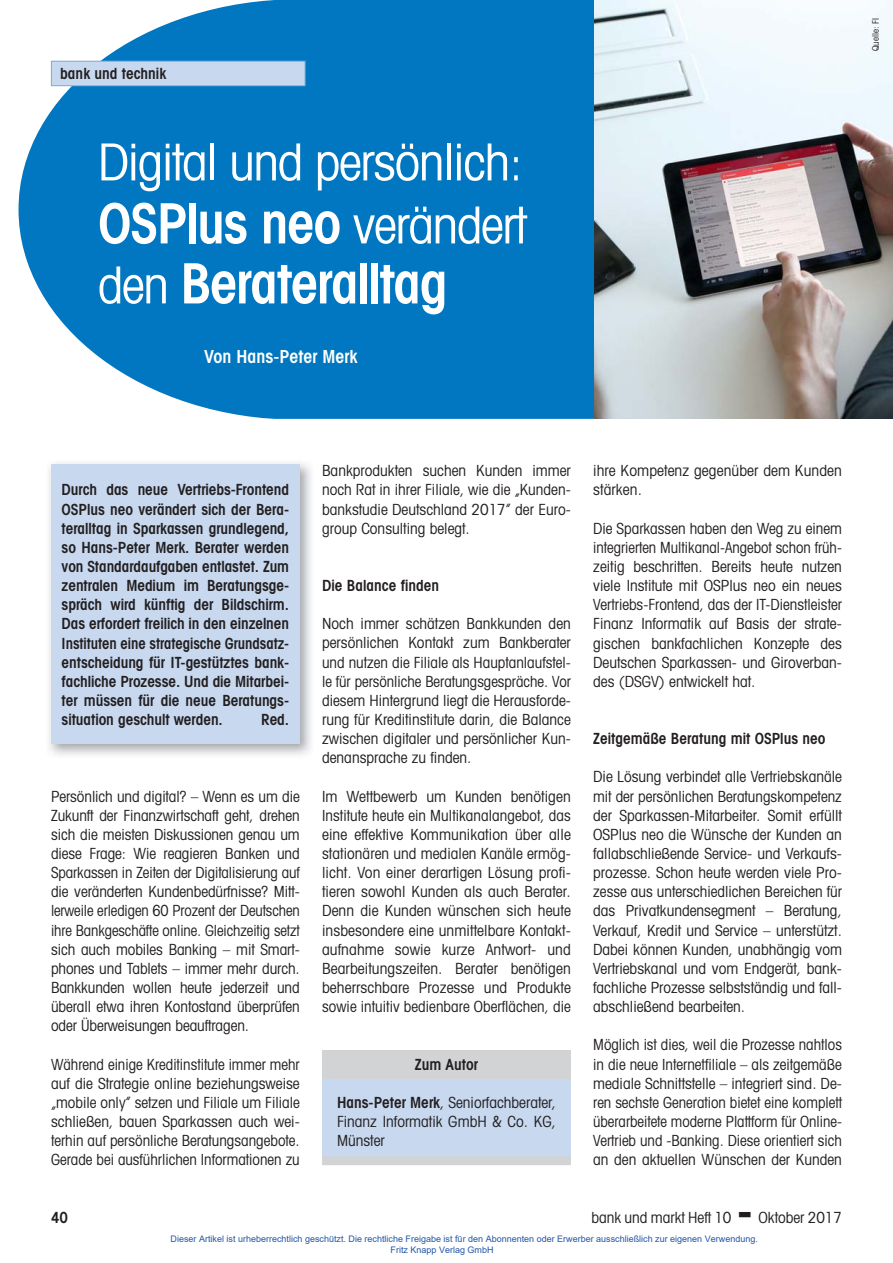
<style>
.page{position:relative;width:893px;height:1263px;background:#fff}
.page>*{position:absolute;margin:0;border:0;box-sizing:border-box;transform-origin:0 0}
.t1{font:600 condensed 55.5px/60px "Avant Garde";letter-spacing:-.025em;color:#fff}
.t2{font:condensed 51px/60px "Avant Garde";letter-spacing:-.025em;color:#fff}
.t3{font:600 condensed 18px "Avant Garde";color:#fff}
.t4{font:condensed 15.3px/19.2px "Avant Garde";color:#231f20;text-align:justify}
.t5{font:600 condensed 15.3px/19.2px "Avant Garde";color:#231f20;text-align:justify}
.t6{font:9px/10.8px "Arial";color:#2256a6}
.t7{font:condensed 9px "Avant Garde";color:#231f20}
.t8{font:5.25px "European Pi One";color:#231f20;scale:2.2 1}
.s1{font-weight:400;font-size:51px}
.s2{font-weight:600;font-size:55.5px}
.s3{font-weight:600}
</style>
<div class="page">
<svg style="left:19px;top:0;width:575px;height:419px;background:#1984c6"></svg>
<div style="left:51px;top:61px;width:254px;height:25px;background:#c7d8ef"></div>
<div style="left:51px;top:61px;width:254px;height:25px;border:1px solid #7babdc"></div>
<img style="left:594px;top:0;width:299px;height:419px">
<img style="left:48px;top:463px;width:264px;height:293px">
<div style="left:51px;top:465px;width:249px;height:279px;background:#c7d8ef"></div>
<div style="left:322px;top:1073px;width:249px;height:86px;background:#c7d8ef"></div>
<div style="left:322px;top:1050px;width:249px;height:28px;background:#d1d3d4"></div>
<div style="left:322px;top:1156px;width:249px;height:9px;background:#d1d3d4"></div>
<p class="t5" style="left:60px;top:66px;width:107px">bank und technik</p>
<h2 class="t2" style="left:98px;top:137px;width:427px">Digital und persönlich:</h2>
<h1 class="t1" style="left:98px;top:198px;width:430px">OSPlus neo <span class="s1">verändert den</span> Berateralltag</h1>
<h2 class="t2" style="left:90px;top:161px;width:412px"><span class="s2">Frauen</span> im Banking – die <span class="s2">Quote</span> kommt</h2>
<p class="t3" style="left:164px;top:343px;width:150px">Von Jörg Wittenberg</p>
<p class="t3" style="left:204px;top:350px;width:155px">Von Hans-Peter Merk</p>
<p class="t7" style="left:872px;top:51px;width:34px;rotate:-90deg">Quelle: FI</p>
<p class="t5" style="left:62px;top:482px;width:229px">Durch das neue Vertriebs-Frontend OSPlus neo verändert sich der Bera&shy;teralltag in Sparkassen grundlegend, so Hans-Peter Merk. Berater werden von Standardaufgaben entlastet. Zum zentralen Medium im Beratungsge&shy;spräch wird künftig der Bildschirm.<br>Das erfordert freilich in den einzelnen Instituten eine strategische Grundsatz&shy;entscheidung für IT-gestütztes bank&shy;fachliche Prozesse. Und die Mitarbei&shy;ter müssen für die neue Beratungs&shy;situation geschult werden.</p>
<p class="t5" style="left:261px;top:711px;width:29px">Red.</p>
<p class="t4" style="left:51px;top:788px;width:250px">Persönlich und digital? – Wenn es um die Zukunft der Finanzwirtschaft geht, drehen sich die meisten Diskussionen genau um diese Frage: Wie reagieren Banken und Sparkassen in Zeiten der Digitalisierung auf die veränderten Kundenbedürfnisse? Mitt&shy;lerweile erledigen 60 Prozent der Deutschen ihre Bankgeschäfte online. Gleichzeitig setzt sich auch mobiles Banking – mit Smart&shy;phones und Tablets – immer mehr durch.<br>Bankkunden wollen heute jederzeit und überall etwa ihren Kontostand überprüfen oder Überweisungen beauftragen.</p>
<p class="t4" style="left:51px;top:1056px;width:250px">Während einige Kreditinstitute immer mehr auf die Strategie online beziehungsweise „mobile only” setzen und Filiale um Filiale schließen, bauen Sparkassen auch wei&shy;terhin auf persönliche Beratungsangebote.<br>Gerade bei ausführlichen Informationen zu</p>
<p class="t4" style="left:322px;top:463px;width:250px">Bankprodukten suchen Kunden immer noch Rat in ihrer Filiale, wie die „Kunden&shy;bankstudie Deutschland 2017” der Euro&shy;group Consulting belegt.</p>
<p class="t5" style="left:322px;top:577px;width:119px">Die Balance finden</p>
<p class="t4" style="left:322px;top:616px;width:250px">Noch immer schätzen Bankkunden den persönlichen Kontakt zum Bankberater und nutzen die Filiale als Hauptanlaufstel&shy;le für persönliche Beratungsgespräche. Vor diesem Hintergrund liegt die Herausforde&shy;rung für Kreditinstitute darin, die Balance zwischen digitaler und persönlicher Kun&shy;denansprache zu finden.</p>
<p class="t4" style="left:322px;top:788px;width:250px">Im Wettbewerb um Kunden benötigen Institute heute ein Multikanalangebot, das eine effektive Kommunikation über alle stationären und medialen Kanäle ermög&shy;licht. Von einer derartigen Lösung profi&shy;tieren sowohl Kunden als auch Berater.<br>Denn die Kunden wünschen sich heute ins besondere eine unmittelbare Kontakt&shy;aufnahme sowie kurze Antwort- und Bearbeitungszeiten. Berater benötigen beherrschbare Prozesse und Produkte sowie intuitiv bedienbare Oberflächen, die</p>
<p class="t5" style="left:415px;top:1056px;width:65px">Zum Autor</p>
<p class="t4" style="left:337px;top:1094px;width:220px"><span class="s3">Hans-Peter Merk</span>, Seniorfachberater, Finanz Informatik GmbH &amp; Co. KG, Münster</p>
<p class="t4" style="left:593px;top:463px;width:250px">ihre Kompetenz gegenüber dem Kunden stärken.</p>
<p class="t4" style="left:593px;top:520px;width:250px">Die Sparkassen haben den Weg zu einem integrierten Multikanal-Angebot schon früh&shy;zeitig beschritten. Bereits heute nutzen viele Institute mit OSPlus neo ein neues Vertriebs-Frontend, das der IT-Dienstleister Finanz Informatik auf Basis der strate&shy;gischen bankfachlichen Konzepte des Deutschen Sparkassen- und Giroverban&shy;des (DSGV) entwickelt hat.</p>
<p class="t5" style="left:593px;top:730px;width:234px">Zeitgemäße Beratung mit OSPlus neo</p>
<p class="t4" style="left:593px;top:769px;width:250px">Die Lösung verbindet alle Vertriebskanäle mit der persönlichen Beratungskompetenz der Sparkassen-Mitarbeiter. Somit erfüllt OSPlus neo die Wünsche der Kunden an fallabschließende Service- und Verkaufs&shy;prozesse. Schon heute werden viele Pro&shy;zesse aus unterschiedlichen Bereichen für das Privatkundensegment – Beratung, Verkauf, Kredit und Service – unterstützt.<br>Dabei können Kunden, unabhängig vom Vertriebskanal und vom Endgerät, bank&shy;fachliche Prozesse selbstständig und fall&shy;abschließend bearbeiten.</p>
<p class="t4" style="left:593px;top:1037px;width:250px">Möglich ist dies, weil die Prozesse nahtlos in die neue Internetfiliale – als zeitgemäße mediale Schnittstelle – integriert sind. De&shy;ren sechste Generation bietet eine komplett überarbeitete moderne Plattform für Online-Vertrieb und -Banking. Diese orientiert sich an den aktuellen Wünschen der Kunden</p>
<p class="t5" style="left:51px;top:1209px;width:19px">40</p>
<p class="t4" style="left:591px;top:1209px;width:142px">bank und markt Heft 10</p>
<p class="t8" style="left:739px;top:1211px;width:7px">-</p>
<p class="t4" style="left:758px;top:1209px;width:85px">Oktober 2017</p>
<p class="t6" style="left:391px;top:1233px;width:369px;text-indent:-220px">Dieser Artikel ist urheberrechtlich geschützt. Die rechtliche Freigabe ist für den Abonnenten oder Erwerber ausschließlich zur eigenen Verwendung.<br>Fritz Knapp Verlag GmbH</p>
</div>
